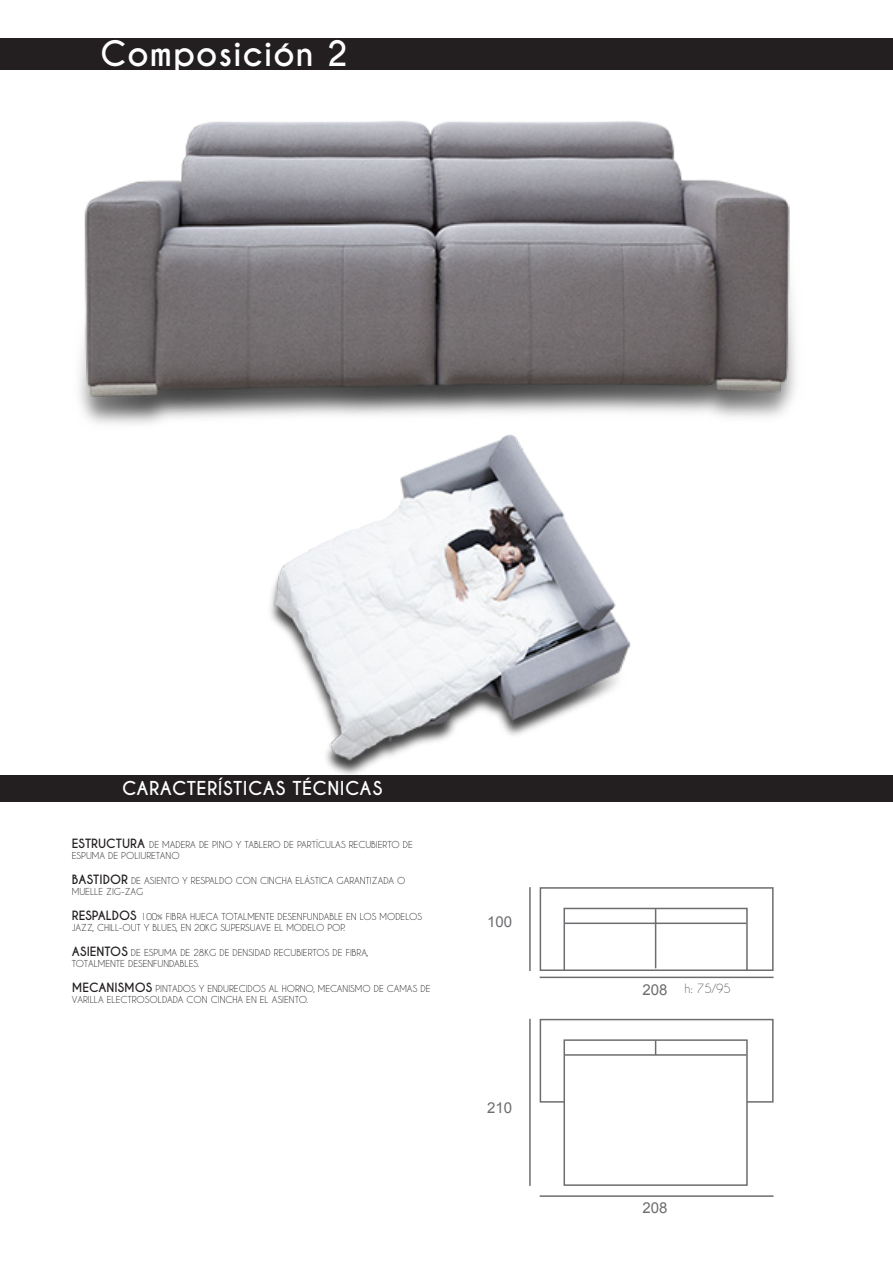
<style>
.page{position:relative;width:893px;height:1263px;background:#fff}
.page>*{position:absolute;margin:0;border:0;box-sizing:border-box;transform-origin:0 0}
.t1{font:700 33px "Caviar Dreams";letter-spacing:.025em;color:#fff}
.t2{font:700 18px "Caviar Dreams";letter-spacing:.025em;color:#fff}
.t3{font:15px "Arial";color:#6c6d70}
.t4{font:12px "Caviar Dreams";color:#6c6d70}
.t5{font:9px/10.8px "Caviar Dreams";color:#231f20}
.s1{font-weight:700;font-size:12px}
</style>
<div class="page">
<div style="left:0;top:775px;width:893px;height:27px;background:#231f20"></div>
<div style="left:0;top:38px;width:893px;height:32px;background:#231f20"></div>
<img style="left:79px;top:121px;width:717px;height:303px">
<img style="left:270px;top:434px;width:361px;height:341px">
<hr style="left:529px;top:887px;width:2px;height:84px;background:#6c6d70">
<hr style="left:529px;top:1019px;width:2px;height:167px;background:#6c6d70">
<hr style="left:540px;top:976px;width:234px;height:2px;background:#6c6d70">
<hr style="left:540px;top:1195px;width:234px;height:2px;background:#6c6d70">
<div style="left:540px;top:887px;width:234px;height:84px;background:#fff;border:2px solid #6c6d70"></div>
<div style="left:540px;top:1019px;width:234px;height:84px;background:#fff;border:2px solid #6c6d70"></div>
<div style="left:563px;top:908px;width:185px;height:63px;background:#fff;border:2px solid #6c6d70"></div>
<div style="left:563px;top:1039px;width:185px;height:147px;background:#fff;border:2px solid #6c6d70"></div>
<hr style="left:655px;top:908px;width:1px;height:60px;background:#6c6d70">
<hr style="left:565px;top:922px;width:181px;height:2px;background:#6c6d70">
<hr style="left:565px;top:1054px;width:181px;height:2px;background:#6c6d70">
<svg style="left:655px;top:1040px;width:1px;height:14px"></svg>
<p class="t1" style="left:100px;top:34px;width:249px">Composición 2</p>
<p class="t2" style="left:122px;top:777px;width:262px">CARACTERÍSTICAS TÉCNICAS</p>
<p class="t5" style="left:72px;top:839px;width:342px"><span class="s1">ESTRUCTURA</span> DE MADERA DE PINO Y TABLERO DE PARTÍCULAS RECUBIERTO DE<br>ESPUMA DE POLIURETANO</p>
<p class="t5" style="left:72px;top:875px;width:335px"><span class="s1">BASTIDOR</span> DE ASIENTO Y RESPALDO CON CINCHA ELÁSTICA GARANTIZADA O<br>MUELLE ZIG-ZAG</p>
<p class="t5" style="left:72px;top:911px;width:352px"><span class="s1">RESPALDOS</span> 100% FIBRA HUECA TOTALMENTE DESENFUNDABLE EN LOS MODELOS</p>
<p class="t5" style="left:72px;top:922px;width:275px">JAZZ, CHILL-OUT Y BLUES, EN 20KG SUPERSUAVE EL MODELO POP.</p>
<p class="t5" style="left:72px;top:947px;width:298px"><span class="s1">ASIENTOS</span> DE ESPUMA DE 28KG DE DENSIDAD RECUBIERTOS DE FIBRA,</p>
<p class="t5" style="left:72px;top:958px;width:129px">TOTALMENTE DESENFUNDABLES.</p>
<p class="t5" style="left:72px;top:983px;width:360px"><span class="s1">MECANISMOS</span> PINTADOS Y ENDURECIDOS AL HORNO, MECANISMO DE CAMAS DE<br>VARILLA ELECTROSOLDADA CON CINCHA EN EL ASIENTO.</p>
<p class="t3" style="left:487px;top:912px;width:27px">100</p>
<p class="t3" style="left:487px;top:1098px;width:27px">210</p>
<p class="t3" style="left:642px;top:979px;width:27px">208</p>
<p class="t4" style="left:684px;top:981px;width:48px">h: 75/95</p>
<p class="t3" style="left:642px;top:1198px;width:27px">208</p>
</div>
